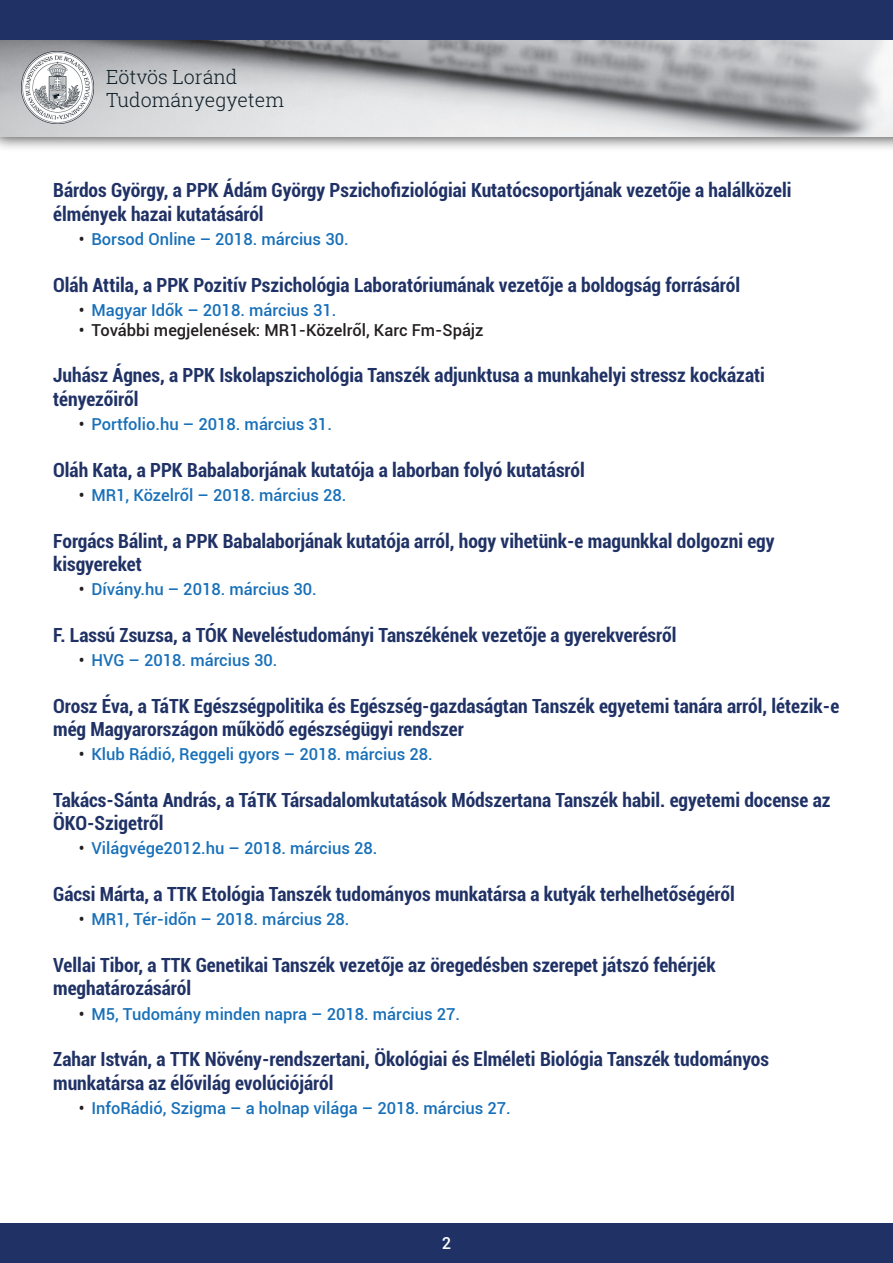
<style>
.page{position:relative;width:893px;height:1263px;background:#fff}
.page>*{position:absolute;margin:0;border:0;box-sizing:border-box;transform-origin:0 0}
.Cím{font:700 condensed 19.5px/23.4px "Roboto";color:#203265}
.t1{font:300 19.5px/23.4px "Roboto Slab";color:#0e1d27}
.t2{font:500 16.5px "Roboto";color:#1870b9}
.t3{font:500 16.5px "Roboto";color:#231f20}
.t4{font:500 16.5px "Roboto";color:#fff}
.s1{color:#231f20}
</style>
<div class="page">
<div style="left:0;top:0;width:893px;height:152px;background:#231f20;opacity:.75"></div>
<img style="left:0;top:40px;width:893px;height:96px">
<div style="left:0;top:0;width:893px;height:40px;background:#203265"></div>
<img style="left:21px;top:51px;width:73px;height:72px">
<div style="left:0;top:1223px;width:893px;height:40px;background:#203265"></div>
<p class="t1" style="left:106px;top:65px;width:179px">Eötvös Loránd<br>Tudományegyetem</p>
<p class="Cím" style="left:53px;top:178px;width:740px">Bárdos György, a PPK Ádám György Pszichofiziológiai Kutatócsoportjának vezetője a halálközeli élmények hazai kutatásáról</p>
<p class="t2" style="left:79px;top:227px;width:271px"><span class="s1">•</span> Borsod Online – 2018. március 30.</p>
<p class="Cím" style="left:53px;top:272px;width:688px">Oláh Attila, a PPK Pozitív Pszichológia Laboratóriumának vezetője a boldogság forrásáról</p>
<p class="t2" style="left:79px;top:298px;width:259px"><span class="s1">•</span> Magyar Idők – 2018. március 31.</p>
<p class="t3" style="left:79px;top:318px;width:406px">• További megjelenések: MR1-Közelről, Karc Fm-Spájz</p>
<p class="Cím" style="left:53px;top:363px;width:713px">Juhász Ágnes, a PPK Iskolapszichológia Tanszék adjunktusa a munkahelyi stressz kockázati tényezőiről</p>
<p class="t2" style="left:79px;top:412px;width:255px"><span class="s1">•</span> Portfolio.hu – 2018. március 31.</p>
<p class="Cím" style="left:53px;top:457px;width:533px">Oláh Kata, a PPK Babalaborjának kutatója a laborban folyó kutatásról</p>
<p class="t2" style="left:79px;top:483px;width:269px"><span class="s1">•</span> MR1, Közelről – 2018. március 28.</p>
<p class="Cím" style="left:53px;top:528px;width:723px">Forgács Bálint, a PPK Babalaborjának kutatója arról, hogy vihetünk-e magunkkal dolgozni egy kisgyereket</p>
<p class="t2" style="left:79px;top:577px;width:240px"><span class="s1">•</span> Dívány.hu – 2018. március 30.</p>
<p class="Cím" style="left:53px;top:622px;width:625px">F. Lassú Zsuzsa, a TÓK Neveléstudományi Tanszékének vezetője a gyerekverésről</p>
<p class="t2" style="left:79px;top:648px;width:200px"><span class="s1">•</span> HVG – 2018. március 30.</p>
<p class="Cím" style="left:53px;top:693px;width:788px">Orosz Éva, a TáTK Egészségpolitika és Egészség-gazdaságtan Tanszék egyetemi tanára arról, létezik-e még Magyarországon működő egészségügyi rendszer</p>
<p class="t2" style="left:79px;top:743px;width:356px"><span class="s1">•</span> Klub Rádió, Reggeli gyors – 2018. március 28.</p>
<p class="Cím" style="left:53px;top:787px;width:779px">Takács-Sánta András, a TáTK Társadalomkutatások Módszertana Tanszék habil. egyetemi docense az<br>ÖKO-Szigetről</p>
<p class="t2" style="left:79px;top:837px;width:300px"><span class="s1">•</span> Világvége2012.hu – 2018. március 28.</p>
<p class="Cím" style="left:53px;top:882px;width:683px">Gácsi Márta, a TTK Etológia Tanszék tudományos munkatársa a kutyák terhelhetőségéről</p>
<p class="t2" style="left:79px;top:908px;width:272px"><span class="s1">•</span> MR1, Tér-időn – 2018. március 28.</p>
<p class="Cím" style="left:53px;top:953px;width:664px">Vellai Tibor, a TTK Genetikai Tanszék vezetője az öregedésben szerepet játszó fehérjék meghatározásáról</p>
<p class="t2" style="left:79px;top:1002px;width:383px"><span class="s1">•</span> M5, Tudomány minden napra – 2018. március 27.</p>
<p class="Cím" style="left:53px;top:1047px;width:717px">Zahar István, a TTK Növény-rendszertani, Ökológiai és Elméleti Biológia Tanszék tudományos munkatársa az élővilág evolúciójáról</p>
<p class="t2" style="left:79px;top:1096px;width:434px"><span class="s1">•</span> InfoRádió, Szigma – a holnap világa – 2018. március 27.</p>
<p class="t4" style="left:442px;top:1232px;width:11px">2</p>
</div>
